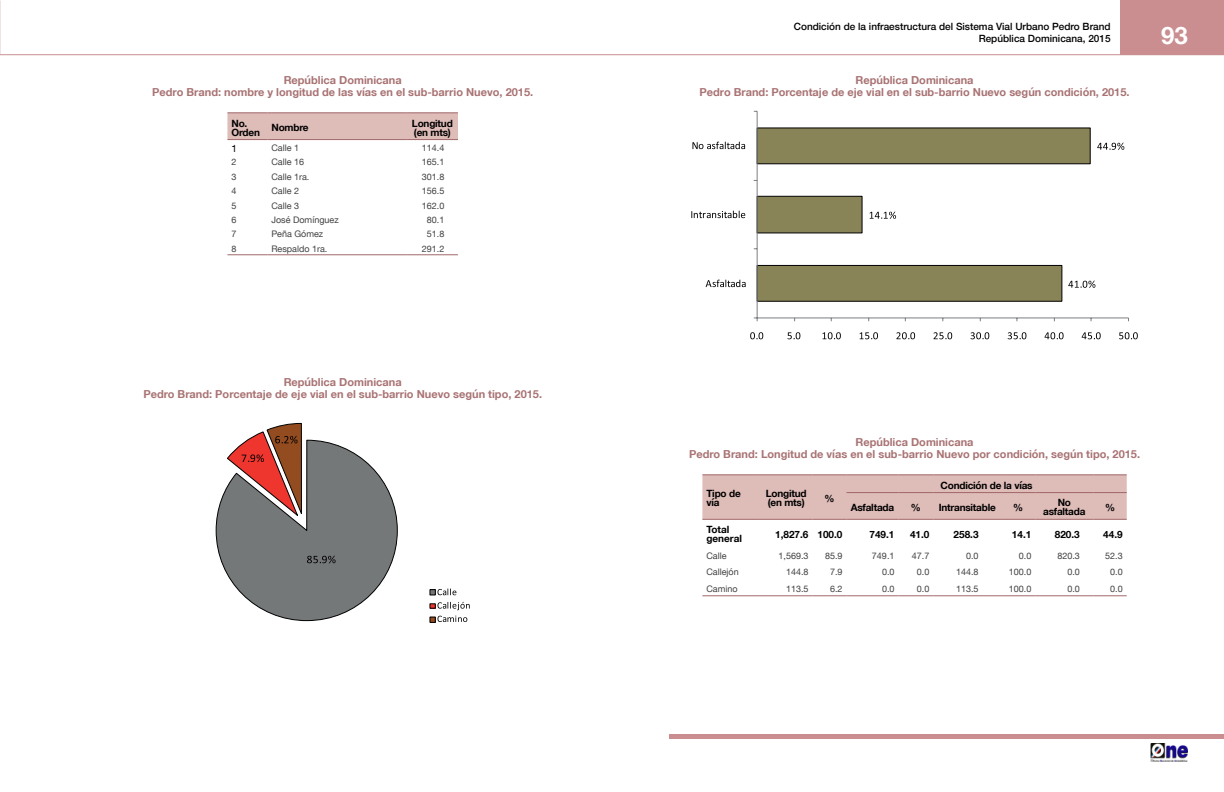
<style>
.page{position:relative;width:1224px;height:792px;background:#fff}
.page>*{position:absolute;margin:0;border:0;box-sizing:border-box;transform-origin:0 0}
.t1{font:700 24px "Helvetica Neue";color:#fff}
.t2{font:700 11px/12px "Helvetica Neue";color:#a97374;text-align:center}
.t3{font:700 10px/9px "Helvetica Neue";letter-spacing:-.02em;color:#000}
.t4{font:500 10px/12px "Helvetica Neue";color:#000;text-align:right}
.t5{font:700 10px/9px "Helvetica Neue";color:#000}
.t6{font:10px "Helvetica Neue";color:#000}
.t7{font:9px "Helvetica Neue";color:#414042}
</style>
<div class="page">
<div style="left:1120px;top:0;width:104px;height:55px;background:#ca8e90"></div>
<div style="left:669px;top:734px;width:555px;height:5px;background:#ca8e90"></div>
<img style="left:1151px;top:743px;width:37px;height:19px">
<hr style="left:0;top:54px;width:1224px;height:1px;background:#ca8e90">
<div style="left:227px;top:113px;width:231px;height:26px;background:#debcb8"></div>
<hr style="left:227px;top:112px;width:40px;height:1px;background:#a2686a">
<hr style="left:267px;top:112px;width:140px;height:1px;background:#a2686a">
<hr style="left:407px;top:112px;width:51px;height:1px;background:#a2686a">
<hr style="left:227px;top:139px;width:40px;height:1px;background:#a2686a">
<hr style="left:267px;top:139px;width:140px;height:1px;background:#a2686a">
<hr style="left:407px;top:139px;width:51px;height:1px;background:#a2686a">
<hr style="left:227px;top:254px;width:40px;height:1px;background:#a2686a">
<hr style="left:267px;top:254px;width:140px;height:1px;background:#a2686a">
<hr style="left:407px;top:254px;width:51px;height:1px;background:#a2686a">
<div style="left:702px;top:475px;width:425px;height:44px;background:#debcb8"></div>
<hr style="left:702px;top:474px;width:58px;height:1px;background:#a2686a">
<hr style="left:760px;top:474px;width:53px;height:1px;background:#a2686a">
<hr style="left:813px;top:474px;width:34px;height:1px;background:#a2686a">
<hr style="left:847px;top:474px;width:52px;height:1px;background:#a2686a">
<hr style="left:899px;top:474px;width:34px;height:1px;background:#a2686a">
<hr style="left:933px;top:474px;width:68px;height:1px;background:#a2686a">
<hr style="left:1001px;top:474px;width:34px;height:1px;background:#a2686a">
<hr style="left:1035px;top:474px;width:58px;height:1px;background:#a2686a">
<hr style="left:1093px;top:474px;width:34px;height:1px;background:#a2686a">
<hr style="left:847px;top:492px;width:52px;height:1px;background:#a2686a">
<hr style="left:899px;top:492px;width:34px;height:1px;background:#a2686a">
<hr style="left:933px;top:492px;width:68px;height:1px;background:#a2686a">
<hr style="left:1001px;top:492px;width:34px;height:1px;background:#a2686a">
<hr style="left:1035px;top:492px;width:58px;height:1px;background:#a2686a">
<hr style="left:1093px;top:492px;width:34px;height:1px;background:#a2686a">
<hr style="left:702px;top:519px;width:58px;height:1px;background:#a2686a">
<hr style="left:760px;top:519px;width:53px;height:1px;background:#a2686a">
<hr style="left:813px;top:519px;width:34px;height:1px;background:#a2686a">
<hr style="left:847px;top:519px;width:52px;height:1px;background:#a2686a">
<hr style="left:899px;top:519px;width:34px;height:1px;background:#a2686a">
<hr style="left:933px;top:519px;width:68px;height:1px;background:#a2686a">
<hr style="left:1001px;top:519px;width:34px;height:1px;background:#a2686a">
<hr style="left:1035px;top:519px;width:58px;height:1px;background:#a2686a">
<hr style="left:1093px;top:519px;width:34px;height:1px;background:#a2686a">
<hr style="left:702px;top:595px;width:58px;height:1px;background:#a2686a">
<hr style="left:760px;top:595px;width:53px;height:1px;background:#a2686a">
<hr style="left:813px;top:595px;width:34px;height:1px;background:#a2686a">
<hr style="left:847px;top:595px;width:52px;height:1px;background:#a2686a">
<hr style="left:899px;top:595px;width:34px;height:1px;background:#a2686a">
<hr style="left:933px;top:595px;width:68px;height:1px;background:#a2686a">
<hr style="left:1001px;top:595px;width:34px;height:1px;background:#a2686a">
<hr style="left:1035px;top:595px;width:58px;height:1px;background:#a2686a">
<hr style="left:1093px;top:595px;width:34px;height:1px;background:#a2686a">
<svg style="left:215px;top:423px;width:183px;height:198px"></svg>
<svg style="left:430px;top:589px;width:26px;height:6px"></svg>
<svg style="left:430px;top:602px;width:40px;height:8px"></svg>
<svg style="left:430px;top:616px;width:37px;height:7px"></svg>
<div style="left:757px;top:265px;width:305px;height:37px;background:#898457;border:1px solid #000"></div>
<div style="left:757px;top:196px;width:105px;height:37px;background:#898457;border:1px solid #000"></div>
<div style="left:757px;top:128px;width:334px;height:36px;background:#898457;border:1px solid #000"></div>
<hr style="left:757px;top:318px;width:372px;height:1px;background:#7c7f80">
<hr style="left:757px;top:111px;width:1px;height:207px;background:#7c7f80">
<svg style="left:1068px;top:281px;width:27px;height:7px"></svg>
<svg style="left:870px;top:212px;width:26px;height:7px"></svg>
<svg style="left:1097px;top:143px;width:27px;height:7px"></svg>
<svg style="left:750px;top:332px;width:13px;height:7px"></svg>
<svg style="left:787px;top:332px;width:13px;height:7px"></svg>
<svg style="left:823px;top:332px;width:18px;height:7px"></svg>
<svg style="left:860px;top:332px;width:18px;height:7px"></svg>
<svg style="left:896px;top:332px;width:19px;height:7px"></svg>
<svg style="left:934px;top:332px;width:18px;height:7px"></svg>
<svg style="left:971px;top:332px;width:18px;height:7px"></svg>
<svg style="left:1008px;top:332px;width:18px;height:7px"></svg>
<svg style="left:1045px;top:332px;width:19px;height:7px"></svg>
<svg style="left:1082px;top:332px;width:19px;height:7px"></svg>
<svg style="left:1119px;top:332px;width:19px;height:7px"></svg>
<svg style="left:706px;top:280px;width:40px;height:7px"></svg>
<svg style="left:691px;top:211px;width:54px;height:7px"></svg>
<svg style="left:692px;top:142px;width:53px;height:7px"></svg>
<p class="t2" style="left:152px;top:75px;width:382px">República Dominicana<br>Pedro Brand: nombre y longitud de las vías en el sub-barrio Nuevo, 2015.</p>
<p class="t3" style="left:231px;top:119px;width:30px">No.<br>Orden</p>
<p class="t3" style="left:271px;top:123px;width:39px">Nombre</p>
<p class="t3" style="left:412px;top:119px;width:42px">Longitud (en mts)</p>
<p class="t6" style="left:231px;top:141px;width:7px">1</p>
<p class="t7" style="left:271px;top:142px;width:29px">Calle 1</p>
<p class="t7" style="left:422px;top:142px;width:24px">114.4</p>
<p class="t7" style="left:231px;top:156px;width:7px">2</p>
<p class="t7" style="left:271px;top:156px;width:34px">Calle 16</p>
<p class="t7" style="left:422px;top:156px;width:24px">165.1</p>
<p class="t7" style="left:231px;top:170px;width:7px">3</p>
<p class="t7" style="left:271px;top:170px;width:39px">Calle 1ra.</p>
<p class="t7" style="left:422px;top:170px;width:24px">301.8</p>
<p class="t7" style="left:231px;top:185px;width:7px">4</p>
<p class="t7" style="left:271px;top:185px;width:29px">Calle 2</p>
<p class="t7" style="left:422px;top:185px;width:24px">156.5</p>
<p class="t7" style="left:231px;top:199px;width:7px">5</p>
<p class="t7" style="left:271px;top:199px;width:29px">Calle 3</p>
<p class="t7" style="left:422px;top:199px;width:24px">162.0</p>
<p class="t7" style="left:231px;top:213px;width:7px">6</p>
<p class="t7" style="left:271px;top:213px;width:69px">José Domínguez</p>
<p class="t7" style="left:427px;top:213px;width:19px">80.1</p>
<p class="t7" style="left:231px;top:228px;width:7px">7</p>
<p class="t7" style="left:271px;top:228px;width:53px">Peña Gómez</p>
<p class="t7" style="left:427px;top:228px;width:19px">51.8</p>
<p class="t7" style="left:231px;top:242px;width:7px">8</p>
<p class="t7" style="left:271px;top:242px;width:58px">Respaldo 1ra.</p>
<p class="t7" style="left:422px;top:242px;width:24px">291.2</p>
<p class="t2" style="left:143px;top:376px;width:400px">República Dominicana<br>Pedro Brand: Porcentaje de eje vial en el sub-barrio Nuevo según tipo, 2015.</p>
<p class="t4" style="left:794px;top:20px;width:318px">Condición de la infraestructura del Sistema Vial Urbano Pedro Brand<br>República Dominicana, 2015</p>
<h1 class="t1" style="left:1161px;top:17px;width:28px">93</h1>
<p class="t2" style="left:700px;top:75px;width:432px">República Dominicana<br>Pedro Brand: Porcentaje de eje vial en el sub-barrio Nuevo según condición, 2015.</p>
<p class="t2" style="left:689px;top:437px;width:453px">República Dominicana<br>Pedro Brand: Longitud de vías en el sub-barrio Nuevo por condición, según tipo, 2015.</p>
<p class="t3" style="left:706px;top:490px;width:36px">Tipo de vía</p>
<p class="t3" style="left:766px;top:490px;width:42px">Longitud (en mts)</p>
<p class="t3" style="left:825px;top:494px;width:11px">%</p>
<p class="t3" style="left:941px;top:481px;width:94px">Condición de la vías</p>
<p class="t3" style="left:851px;top:503px;width:45px">Asfaltada</p>
<p class="t3" style="left:911px;top:503px;width:11px">%</p>
<p class="t3" style="left:939px;top:503px;width:59px">Intransitable</p>
<p class="t3" style="left:1013px;top:503px;width:11px">%</p>
<p class="t3" style="left:1043px;top:499px;width:44px;text-align:center">No asfaltada</p>
<p class="t3" style="left:1105px;top:503px;width:11px">%</p>
<p class="t5" style="left:706px;top:525px;width:37px">Total general</p>
<p class="t3" style="left:775px;top:530px;width:69px">1,827.6 100.0</p>
<p class="t3" style="left:869px;top:530px;width:27px">749.1</p>
<p class="t3" style="left:910px;top:530px;width:21px">41.0</p>
<p class="t3" style="left:954px;top:530px;width:27px">258.3</p>
<p class="t3" style="left:1012px;top:530px;width:21px">14.1</p>
<p class="t3" style="left:1055px;top:530px;width:27px">820.3</p>
<p class="t3" style="left:1103px;top:530px;width:21px">44.9</p>
<p class="t7" style="left:706px;top:549px;width:22px">Calle</p>
<p class="t7" style="left:779px;top:549px;width:32px">1,569.3</p>
<p class="t7" style="left:825px;top:549px;width:19px">85.9</p>
<p class="t7" style="left:872px;top:549px;width:24px">749.1</p>
<p class="t7" style="left:912px;top:549px;width:19px">47.7</p>
<p class="t7" style="left:966px;top:549px;width:14px">0.0</p>
<p class="t7" style="left:1019px;top:549px;width:14px">0.0</p>
<p class="t7" style="left:1057px;top:549px;width:24px">820.3</p>
<p class="t7" style="left:1105px;top:549px;width:19px">52.3</p>
<p class="t7" style="left:706px;top:566px;width:34px">Callejón</p>
<p class="t7" style="left:786px;top:566px;width:24px">144.8</p>
<p class="t7" style="left:830px;top:566px;width:14px">7.9</p>
<p class="t7" style="left:882px;top:566px;width:14px">0.0</p>
<p class="t7" style="left:917px;top:566px;width:14px">0.0</p>
<p class="t7" style="left:956px;top:566px;width:24px">144.8</p>
<p class="t7" style="left:1009px;top:566px;width:24px">100.0</p>
<p class="t7" style="left:1067px;top:566px;width:14px">0.0</p>
<p class="t7" style="left:1110px;top:566px;width:14px">0.0</p>
<p class="t7" style="left:706px;top:582px;width:33px">Camino</p>
<p class="t7" style="left:786px;top:582px;width:24px">113.5</p>
<p class="t7" style="left:830px;top:582px;width:14px">6.2</p>
<p class="t7" style="left:882px;top:582px;width:14px">0.0</p>
<p class="t7" style="left:917px;top:582px;width:14px">0.0</p>
<p class="t7" style="left:956px;top:582px;width:24px">113.5</p>
<p class="t7" style="left:1009px;top:582px;width:24px">100.0</p>
<p class="t7" style="left:1067px;top:582px;width:14px">0.0</p>
<p class="t7" style="left:1110px;top:582px;width:14px">0.0</p>
</div>
